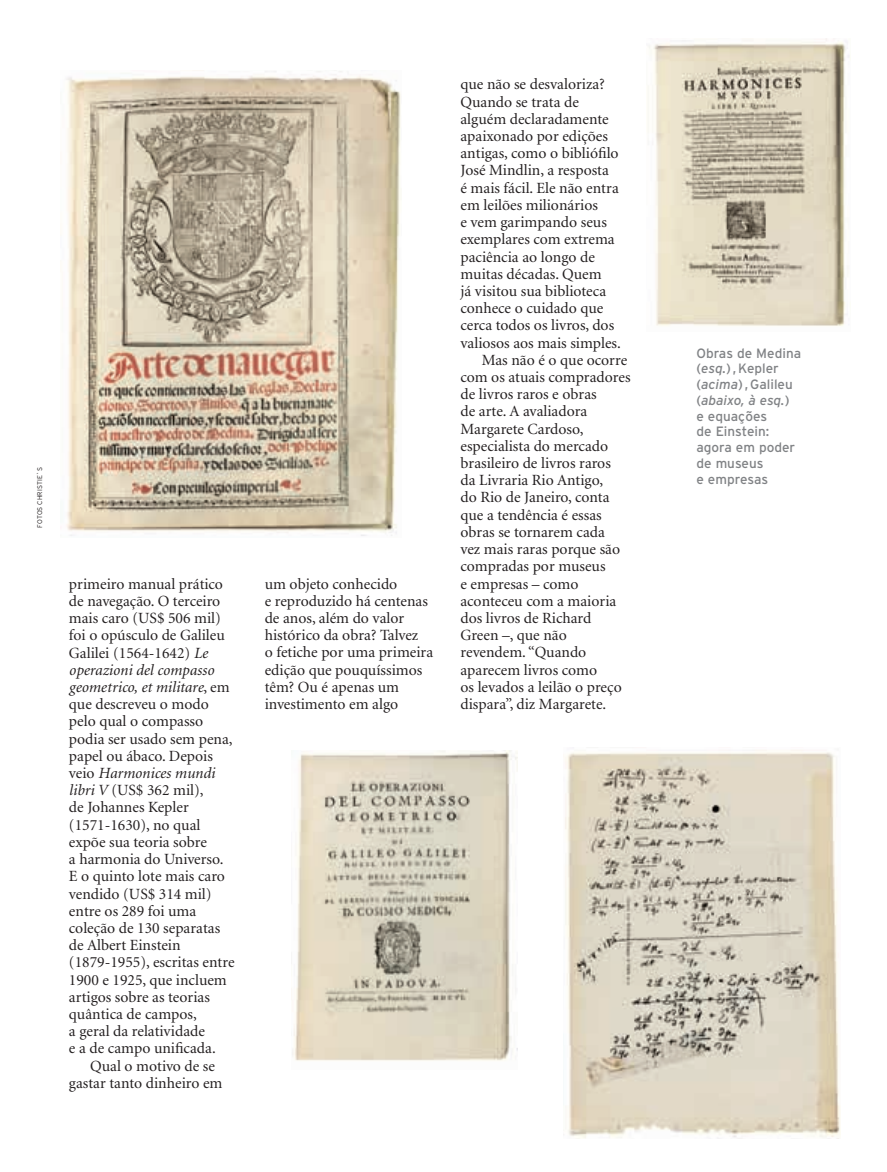
<style>
.page{position:relative;width:887px;height:1172px;background:#fff}
.page>*{position:absolute;margin:0;border:0;box-sizing:border-box;transform-origin:0 0}
.t1{font:15.6px/17.2px "Minion";color:#231f20}
.t2{font:13.5px/15.8px "Interstate";color:#808285}
.t3{font:300 6.75px "Interstate";letter-spacing:.025em;color:#231f20}
.s1{font-style:italic}
</style>
<div class="page">
<img style="left:565px;top:750px;width:275px;height:387px">
<img style="left:292px;top:750px;width:225px;height:311px">
<img style="left:648px;top:39px;width:201px;height:287px">
<img style="left:66px;top:71px;width:335px;height:465px">
<p class="t3" style="left:37px;top:527px;width:62px;rotate:-90deg">FOTOS CHRISTIE`S</p>
<p class="t1" style="left:69px;top:575px;width:167px">primeiro manual prático de navegação. O terceiro mais caro (US$ 506 mil) foi o opúsculo de Galileu<br>Galilei (1564-1642) <span class="s1">Le operazioni del compasso geometrico, et militare</span>, em que descreveu o modo pelo qual o compasso podia ser usado sem pena, papel ou ábaco. Depois veio <span class="s1">Harmonices mundi libri V</span> (US$ 362 mil),<br>de Johannes Kepler (1571-1630), no qual expõe sua teoria sobre<br>a harmonia do Universo.<br>E o quinto lote mais caro vendido (US$ 314 mil) entre os 289 foi uma coleção de 130 separatas de Albert Einstein (1879-1955), escritas entre<br>1900 e 1925, que incluem artigos sobre as teorias quântica de campos,<br>a geral da relatividade<br>e a de campo unificada.</p>
<p class="t1" style="left:69px;top:1057px;width:155px;text-indent:21px">Qual o motivo de se gastar tanto dinheiro em</p>
<p class="t1" style="left:264px;top:575px;width:170px">um objeto conhecido<br>e reproduzido há centenas de anos, além do valor histórico da obra? Talvez<br>o fetiche por uma primeira edição que pouquíssimos têm? Ou é apenas um investimento em algo</p>
<p class="t1" style="left:460px;top:76px;width:146px">que não se desvaloriza?</p>
<p class="t1" style="left:460px;top:94px;width:120px">Quando se trata de</p>
<p class="t1" style="left:460px;top:111px;width:150px">alguém declaradamente</p>
<p class="t1" style="left:460px;top:128px;width:149px">apaixonado por edições</p>
<p class="t1" style="left:460px;top:145px;width:160px">antigas, como o bibliófilo</p>
<p class="t1" style="left:460px;top:162px;width:150px">José Mindlin, a resposta</p>
<p class="t1" style="left:460px;top:179px;width:160px">é mais fácil. Ele não entra</p>
<p class="t1" style="left:460px;top:197px;width:139px">em leilões milionários</p>
<p class="t1" style="left:460px;top:214px;width:148px">e vem garimpando seus</p>
<p class="t1" style="left:460px;top:231px;width:156px">exemplares com extrema</p>
<p class="t1" style="left:460px;top:248px;width:136px">paciência ao longo de</p>
<p class="t1" style="left:460px;top:265px;width:143px">muitas décadas. Quem</p>
<p class="t1" style="left:460px;top:283px;width:147px">já visitou sua biblioteca</p>
<p class="t1" style="left:460px;top:300px;width:144px">conhece o cuidado que</p>
<p class="t1" style="left:460px;top:317px;width:155px">cerca todos os livros, dos</p>
<p class="t1" style="left:460px;top:334px;width:162px">valiosos aos mais simples.</p>
<p class="t1" style="left:481px;top:351px;width:147px">Mas não é o que ocorre</p>
<p class="t1" style="left:460px;top:369px;width:171px">com os atuais compradores</p>
<p class="t1" style="left:460px;top:386px;width:138px">de livros raros e obras</p>
<p class="t1" style="left:460px;top:403px;width:128px">de arte. A avaliadora</p>
<p class="t1" style="left:460px;top:420px;width:124px">Margarete Cardoso,</p>
<p class="t1" style="left:460px;top:437px;width:149px">especialista do mercado</p>
<p class="t1" style="left:460px;top:455px;width:152px">brasileiro de livros raros</p>
<p class="t1" style="left:460px;top:472px;width:144px">da Livraria Rio Antigo,</p>
<p class="t1" style="left:460px;top:489px;width:150px">do Rio de Janeiro, conta</p>
<p class="t1" style="left:460px;top:506px;width:143px">que a tendência é essas</p>
<p class="t1" style="left:460px;top:523px;width:146px">obras se tornarem cada</p>
<p class="t1" style="left:460px;top:541px;width:161px">vez mais raras porque são</p>
<p class="t1" style="left:460px;top:558px;width:146px">compradas por museus</p>
<p class="t1" style="left:460px;top:575px;width:119px">e empresas – como</p>
<p class="t1" style="left:460px;top:592px;width:157px">aconteceu com a maioria</p>
<p class="t1" style="left:460px;top:609px;width:132px">dos livros de Richard</p>
<p class="t1" style="left:460px;top:627px;width:108px">Green –, que não</p>
<p class="t1" style="left:460px;top:644px;width:127px">revendem. “Quando</p>
<p class="t1" style="left:460px;top:661px;width:138px">aparecem livros como</p>
<p class="t1" style="left:460px;top:678px;width:163px">os levados a leilão o preço</p>
<p class="t1" style="left:460px;top:695px;width:147px">dispara”, diz Margarete.</p>
<p class="t2" style="left:696px;top:346px;width:106px">Obras de M edina (<span class="s1">esq.</span>), K epler (<span class="s1">acima</span>), G alileu (<span class="s1">abaixo,à esq.</span>) e equações<br>de Einstein: agora em poder de museus<br>e empresas</p>
</div>
